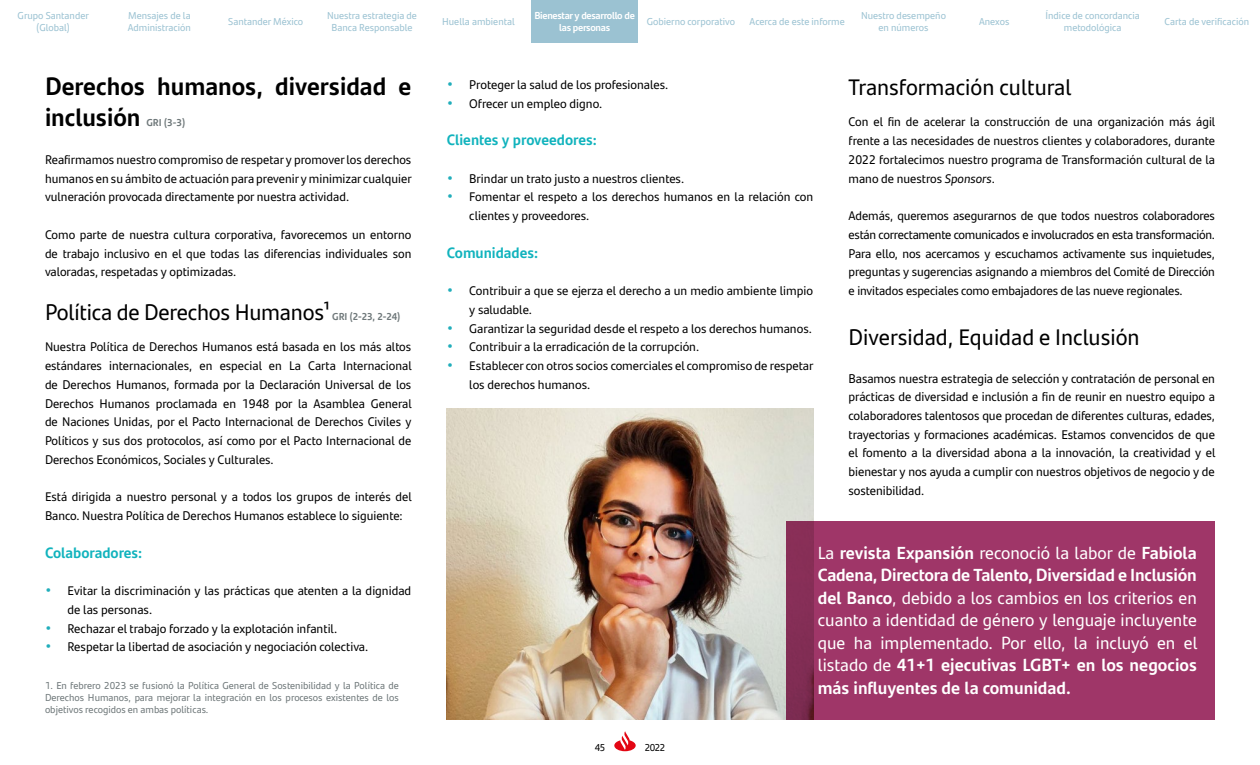
<style>
.page{position:relative;width:1260px;height:765px;background:#fff}
.page>*{position:absolute;margin:0;border:0;box-sizing:border-box;transform-origin:0 0}
.t1{font:700 25px/31.2px "Santander Text";color:#000}
.t2{font:22.5px "Santander Text";color:#000}
.t3{font:17.5px/22.5px "Santander Text";color:#fff;text-align:justify}
.t4{font:700 15px "Santander Text";color:#11b3bd}
.t5{font:12.62px/18.8px "Santander Text";letter-spacing:-.005em;color:#000;text-align:justify}
.t6{font:12.5px/18.8px "Santander Text";color:#000;text-align:justify}
.t7{font:10px/12px "Santander Text";color:#9bc2d2;text-align:center}
.t8{font:10px/12px "Santander Text";color:#6f787a;text-align:justify}
.t9{font:700 10px/12px "Santander Text";letter-spacing:-.03em;color:#fff;text-align:center}
.t10{font:700 10px "Santander Text";letter-spacing:-.005em;color:#6f787a}
.t11{font:10px "Santander Headline";letter-spacing:-.05em;color:#000}
.s1{font-weight:700;font-size:15px;color:#21aebb}
.s2{font-style:italic}
.s3{font-weight:700}
</style>
<div class="page">
<svg style="left:614px;top:731px;width:22px;height:20px"></svg>
<div style="left:531px;top:0;width:107px;height:43px;background:#9bc2d2"></div>
<img style="left:447px;top:408px;width:366px;height:312px">
<div style="left:787px;top:522px;width:428px;height:198px;background:#9f3668"></div>
<p class="t7" style="left:18px;top:9px;width:73px">Grupo Santander (Global)</p>
<p class="t7" style="left:228px;top:15px;width:76px">Santander México</p>
<p class="t7" style="left:327px;top:9px;width:91px">Nuestra estrategia de<br>Banca Responsable</p>
<p class="t7" style="left:442px;top:15px;width:74px">Huella ambiental</p>
<p class="t9" style="left:534px;top:9px;width:102px">Bienestar y desarrollo de las personas</p>
<p class="t7" style="left:647px;top:15px;width:90px">Gobierno corporativo</p>
<p class="t7" style="left:750px;top:15px;width:97px">Acerca de este informe</p>
<p class="t7" style="left:861px;top:9px;width:86px">Nuestro desempeño en números</p>
<p class="t7" style="left:979px;top:15px;width:32px">Anexos</p>
<p class="t7" style="left:128px;top:9px;width:65px;text-align:left">Mensajes de la<br>Administración</p>
<p class="t7" style="left:1046px;top:9px;width:96px">Índice de concordancia metodológica</p>
<p class="t7" style="left:1165px;top:15px;width:86px">Carta de verificación</p>
<h1 class="t1" style="left:45px;top:69px;width:368px">Derechos humanos, diversidad e inclusión</h1>
<p class="t10" style="left:146px;top:115px;width:41px">GRI (3-3)</p>
<p class="t6" style="left:45px;top:149px;width:368px">Reafirmamos nuestro compromiso de respetar y promover los derechos humanos en su ámbito de actuación para prevenir y minimizar cualquier vulneración provocada directamente por nuestra actividad.</p>
<p class="t6" style="left:45px;top:224px;width:368px">Como parte de nuestra cultura corporativa, favorecemos un entorno de trabajo inclusivo en el que todas las diferencias individuales son valoradas, respetadas y optimizadas.</p>
<h2 class="t2" style="left:45px;top:295px;width:286px">Política de Derechos Humanos¹</h2>
<p class="t10" style="left:332px;top:309px;width:70px">GRI (2-23, 2-24)</p>
<p class="t6" style="left:45px;top:337px;width:368px">Nuestra Política de Derechos Humanos está basada en los más altos estándares internacionales, en especial en La Carta Internacional de Derechos Humanos, formada por la Declaración Universal de los Derechos Humanos proclamada en 1948 por la Asamblea General de Naciones Unidas, por el Pacto Internacional de Derechos Civiles y Políticos y sus dos protocolos, así como por el Pacto Internacional de Derechos Económicos, Sociales y Culturales.</p>
<p class="t6" style="left:45px;top:487px;width:368px">Está dirigida a nuestro personal y a todos los grupos de interés del<br>Banco. Nuestra Política de Derechos Humanos establece lo siguiente:</p>
<p class="t4" style="left:45px;top:541px;width:99px">Colaboradores:</p>
<p class="t6" style="left:68px;top:581px;width:345px;text-indent:-22px"><span class="s1">•</span> Evitar la discriminación y las prácticas que atenten a la dignidad de las personas.</p>
<p class="t6" style="left:45px;top:618px;width:294px"><span class="s1">•</span> Rechazar el trabajo forzado y la explotación infantil.</p>
<p class="t6" style="left:45px;top:637px;width:325px"><span class="s1">•</span> Respetar la libertad de asociación y negociación colectiva.</p>
<p class="t8" style="left:45px;top:679px;width:355px">1. En febrero 2023 se fusionó la Política General de Sostenibilidad y la Política de Derechos Humanos, para mejorar la integración en los procesos existentes de los objetivos recogidos en ambas políticas.</p>
<p class="t6" style="left:447px;top:74px;width:223px"><span class="s1">•</span> Proteger la salud de los profesionales.</p>
<p class="t6" style="left:447px;top:93px;width:157px"><span class="s1">•</span> Ofrecer un empleo digno.</p>
<p class="t4" style="left:447px;top:128px;width:151px">Clientes y proveedores:</p>
<p class="t6" style="left:447px;top:168px;width:239px"><span class="s1">•</span> Brindar un trato justo a nuestros clientes.</p>
<p class="t6" style="left:469px;top:187px;width:345px;text-indent:-22px"><span class="s1">•</span> Fomentar el respeto a los derechos humanos en la relación con clientes y proveedores.</p>
<p class="t4" style="left:447px;top:241px;width:93px">Comunidades:</p>
<p class="t6" style="left:469px;top:281px;width:345px;text-indent:-22px"><span class="s1">•</span> Contribuir a que se ejerza el derecho a un medio ambiente limpio y saludable.</p>
<p class="t6" style="left:447px;top:318px;width:367px"><span class="s1">•</span> Garantizar la seguridad desde el respeto a los derechos humanos.</p>
<p class="t6" style="left:447px;top:337px;width:254px"><span class="s1">•</span> Contribuir a la erradicación de la corrupción.</p>
<p class="t6" style="left:469px;top:356px;width:346px;text-indent:-22px"><span class="s1">•</span> Establecer con otros socios comerciales el compromiso de respetar los derechos humanos.</p>
<h2 class="t2" style="left:849px;top:70px;width:224px">Transformación cultural</h2>
<p class="t6" style="left:849px;top:112px;width:368px">Con el fin de acelerar la construcción de una organización más ágil frente a las necesidades de nuestros clientes y colaboradores, durante 2022 fortalecimos nuestro programa de Transformación cultural de la mano de nuestros <span class="s2">Sponsors</span>.</p>
<p class="t6" style="left:849px;top:206px;width:368px">Además, queremos asegurarnos de que todos nuestros colaboradores están correctamente comunicados e involucrados en esta transformación.<br>Para ello, nos acercamos y escuchamos activamente sus inquietudes, preguntas y sugerencias asignando a miembros del Comité de Dirección e invitados especiales como embajadores de las nueve regionales.</p>
<h2 class="t2" style="left:849px;top:320px;width:293px">Diversidad, Equidad e Inclusión</h2>
<p class="t5" style="left:849px;top:368px;width:368px">Basamos nuestra estrategia de selección y contratación de personal en prácticas de diversidad e inclusión a fin de reunir en nuestro equipo a colaboradores talentosos que procedan de diferentes culturas, edades, trayectorias y formaciones académicas. Estamos convencidos de que el fomento a la diversidad abona a la innovación, la creatividad y el bienestar y nos ayuda a cumplir con nuestros objetivos de negocio y de sostenibilidad.</p>
<p class="t11" style="left:595px;top:740px;width:12px">45</p>
<p class="t11" style="left:645px;top:740px;width:22px">2022</p>
<p class="t3" style="left:818px;top:541px;width:381px">La <span class="s3">revista Expansión</span> reconoció la labor de <span class="s3">Fabiola Cadena, Directora de Talento, Diversidad e Inclusión del Banco</span>, debido a los cambios en los criterios en cuanto a identidad de género y lenguaje incluyente que ha implementado. Por ello, la incluyó en el listado de <span class="s3">41+1 ejecutivas LGBT+ en los negocios más influyentes de la comunidad.</span></p>
</div>
